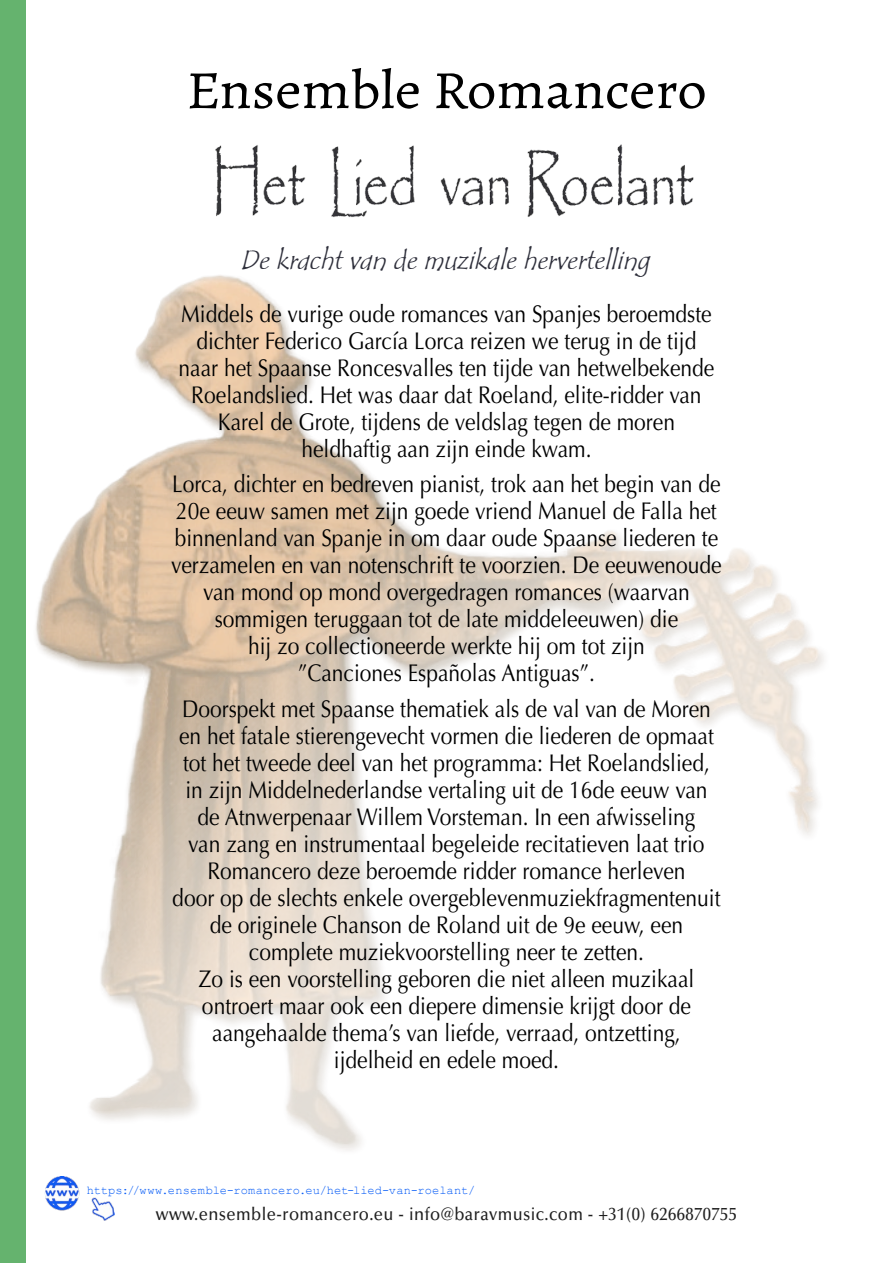
<style>
.page{position:relative;width:893px;height:1263px;background:#fff}
.page>*{position:absolute;margin:0;border:0;box-sizing:border-box;transform-origin:0 0}
.t1{font:54px "Alegreya";color:#000;scale:1.09 1}
.t2{font:italic 27px "Tempus Sans ITC";letter-spacing:-.02em;color:#2d2e3a}
.t3{font:24.15px/27px "Optima LT Std";color:#000;text-align:center;scale:.87 1}
.t4{font:500 18.15px "Optima LT Std";letter-spacing:.025em;color:#1f1f1f;scale:.91 1}
.t5{font:12px "Courier New";letter-spacing:.005em;color:#065bf6}
</style>
<div class="page">
<img style="left:36px;top:275px;width:788px;height:876px">
<div style="left:0;top:0;width:26px;height:1263px;background:#65b36e"></div>
<img style="left:45px;top:1176px;width:69px;height:45px">
<img style="left:215px;top:144px;width:479px;height:73px">
<h1 class="t1" style="left:186px;top:56px;width:479px">Ensemble Romancero</h1>
<p class="t2" style="left:242px;top:243px;width:411px">De kracht van de muzikale hervertelling</p>
<p class="t3" style="left:179px;top:300px;width:617px">Middels de vurige oude romances van Spanjes beroemdste dichter Federico García Lorca reizen we terug in de tijd naar het Spaanse Roncesvalles ten tijde van hetwelbekende Roelandslied. Het was daar dat Roeland, elite-ridder van Karel de Grote, tijdens de veldslag tegen de moren heldhaftig aan zijn einde kwam.</p>
<p class="t3" style="left:171px;top:471px;width:634px">Lorca, dichter en bedreven pianist, trok aan het begin van de 20e eeuw samen met zijn goede vriend Manuel de Falla het binnenland van Spanje in om daar oude Spaanse liederen te verzamelen en van notenschrift te voorzien. De eeuwenoude van mond op mond overgedragen romances (waarvan sommigen teruggaan tot de late middeleeuwen) die<br>hij zo collectioneerde werkte hij om tot zijn<br>”Canciones Españolas Antiguas”.</p>
<p class="t3" style="left:172px;top:695px;width:632px">Doorspekt met Spaanse thematiek als de val van de Moren en het fatale stierengevecht vormen die liederen de opmaat tot het tweede deel van het programma: Het Roelandslied, in zijn Middelnederlandse vertaling uit de 16de eeuw van de Atnwerpenaar Willem Vorsteman. In een afwisseling<br>van zang en instrumentaal begeleide recitatieven laat trio Romancero deze beroemde ridder romance herleven<br>door op de slechts enkele overgeblevenmuziekfragmentenuit de originele Chanson de Roland uit de 9e eeuw, een complete muziekvoorstelling neer te zetten.<br>Zo is een voorstelling geboren die niet alleen muzikaal ontroert maar ook een diepere dimensie krijgt door de aangehaalde thema’s van liefde, verraad, ontzetting, ijdelheid en edele moed.</p>
<p class="t5" style="left:87px;top:1183px;width:390px">https://www.ensemble-romancero.eu/het-lied-van-roelant/</p>
<p class="t4" style="left:156px;top:1204px;width:640px">www.ensemble-romancero.eu - info@baravmusic.com - +31(0) 6266870755</p>
</div>
